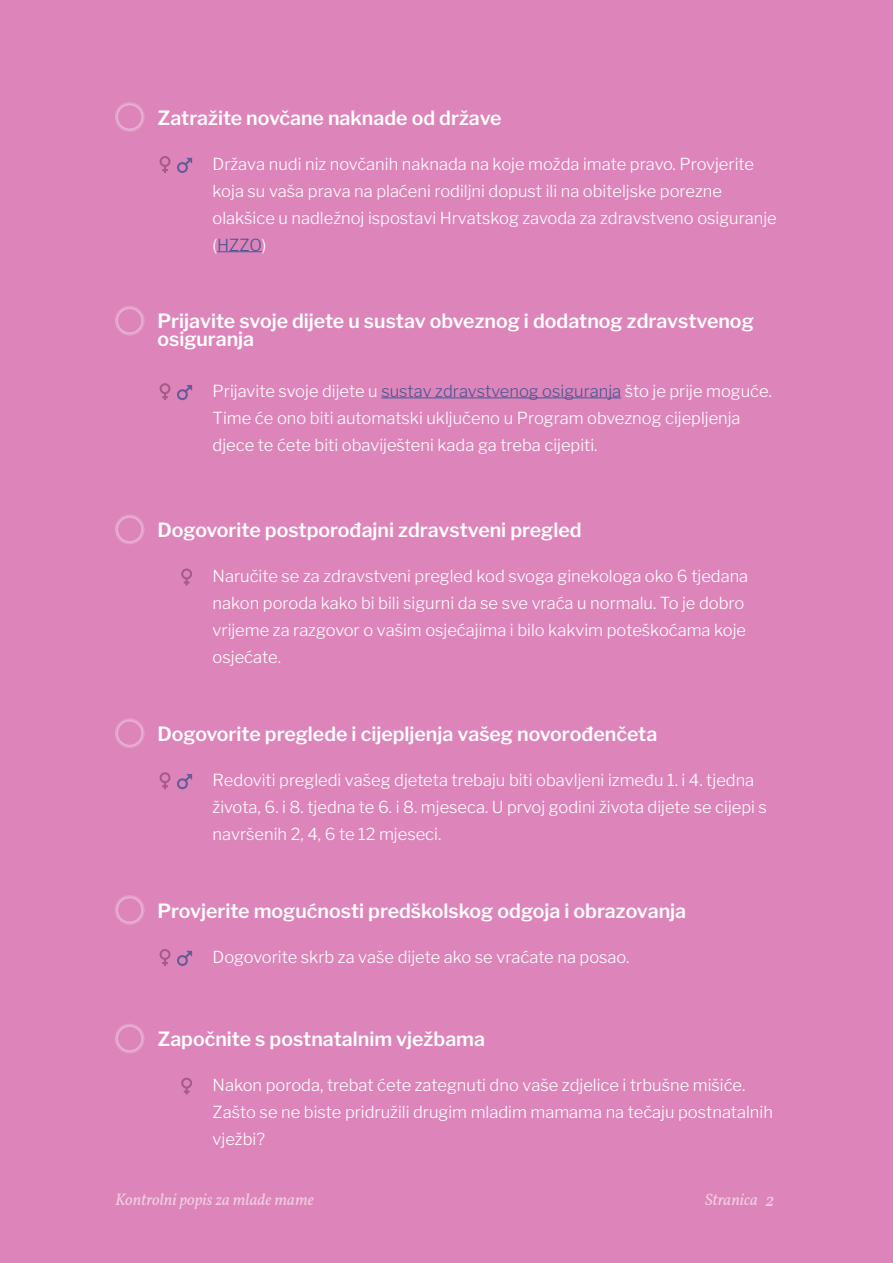
<style>
.page{position:relative;width:893px;height:1263px;background:#dd85ba}
.page>*{position:absolute;margin:0;border:0;box-sizing:border-box;transform-origin:0 0}
.t1{font:600 19.5px/18px "Libre Franklin";color:#fff}
.t2{font:300 16.5px/27px "Libre Franklin";color:#fff}
.t3{font:italic 16.5px "Vollkorn";color:#fff}
.s1{color:#465792}
.s2{font-size:18px}
</style>
<div class="page">
<hr style="left:217px;top:251px;width:45px;height:1px;background:#465792">
<svg style="left:160px;top:156px;width:10px;height:17px"></svg>
<svg style="left:177px;top:158px;width:15px;height:15px"></svg>
<svg style="left:115px;top:102px;width:30px;height:30px"></svg>
<svg style="left:160px;top:772px;width:10px;height:17px"></svg>
<svg style="left:177px;top:774px;width:15px;height:15px"></svg>
<svg style="left:115px;top:718px;width:30px;height:30px"></svg>
<svg style="left:160px;top:949px;width:10px;height:17px"></svg>
<svg style="left:177px;top:951px;width:15px;height:15px"></svg>
<svg style="left:115px;top:895px;width:30px;height:30px"></svg>
<hr style="left:381px;top:397px;width:240px;height:1px;background:#465792">
<svg style="left:160px;top:383px;width:10px;height:17px"></svg>
<svg style="left:177px;top:385px;width:15px;height:15px"></svg>
<svg style="left:115px;top:306px;width:30px;height:30px"></svg>
<svg style="left:181px;top:568px;width:11px;height:17px"></svg>
<svg style="left:115px;top:515px;width:30px;height:29px"></svg>
<svg style="left:181px;top:1077px;width:11px;height:17px"></svg>
<svg style="left:115px;top:1024px;width:30px;height:29px"></svg>
<p class="t1" style="left:157px;top:108px;width:346px">Zatražite novčane naknade od države</p>
<p class="t2" style="left:213px;top:150px;width:566px">Država nudi niz novčanih naknada na koje možda imate pravo. Provjerite koja su vaša prava na plaćeni rodiljni dopust ili na obiteljske porezne olakšice u nadležnoj ispostavi Hrvatskog zavoda za zdravstveno osiguranje (<span class="s1">HZZO</span>)</p>
<p class="t1" style="left:157px;top:312px;width:598px">Prijavite svoje dijete u sustav obveznog i dodatnog zdravstvenog osiguranja</p>
<p class="t2" style="left:213px;top:377px;width:561px">Prijavite svoje dijete u <span class="s1">sustav zdravstvenog osiguranja</span> što je prije moguće.<br>Time će ono biti automatski uključeno u Program obveznog cijepljenja djece te ćete biti obaviješteni kada ga treba cijepiti.</p>
<p class="t1" style="left:157px;top:521px;width:426px">Dogovorite postporođajni zdravstveni pregled</p>
<p class="t2" style="left:213px;top:562px;width:537px">Naručite se za zdravstveni pregled kod svoga ginekologa oko 6 tjedana nakon poroda kako bi bili sigurni da se sve vraća u normalu. To je dobro vrijeme za razgovor o vašim osjećajima i bilo kakvim poteškoćama koje osjećate.</p>
<p class="t1" style="left:157px;top:725px;width:501px">Dogovorite preglede i cijepljenja vašeg novorođenčeta</p>
<p class="t2" style="left:213px;top:766px;width:556px">Redoviti pregledi vašeg djeteta trebaju biti obavljeni između 1. i 4. tjedna života, 6. i 8. tjedna te 6. i 8. mjeseca. U prvoj godini života dijete se cijepi s navršenih 2, 4, 6 te 12 mjeseci.</p>
<p class="t1" style="left:157px;top:901px;width:530px">Provjerite mogućnosti predškolskog odgoja i obrazovanja</p>
<p class="t2" style="left:213px;top:943px;width:418px">Dogovorite skrb za vaše dijete ako se vraćate na posao.</p>
<p class="t1" style="left:157px;top:1030px;width:329px">Započnite s postnatalnim vježbama</p>
<p class="t2" style="left:213px;top:1072px;width:562px">Nakon poroda, trebat ćete zategnuti dno vaše zdjelice i trbušne mišiće.<br>Zašto se ne biste pridružili drugim mladim mamama na tečaju postnatalnih vježbi?</p>
<p class="t3" style="left:115px;top:1187px;width:200px">Kontrolni popis za mlade mame</p>
<p class="t3" style="left:705px;top:1187px;width:71px">Stranica <span class="s2">2</span></p>
</div>
